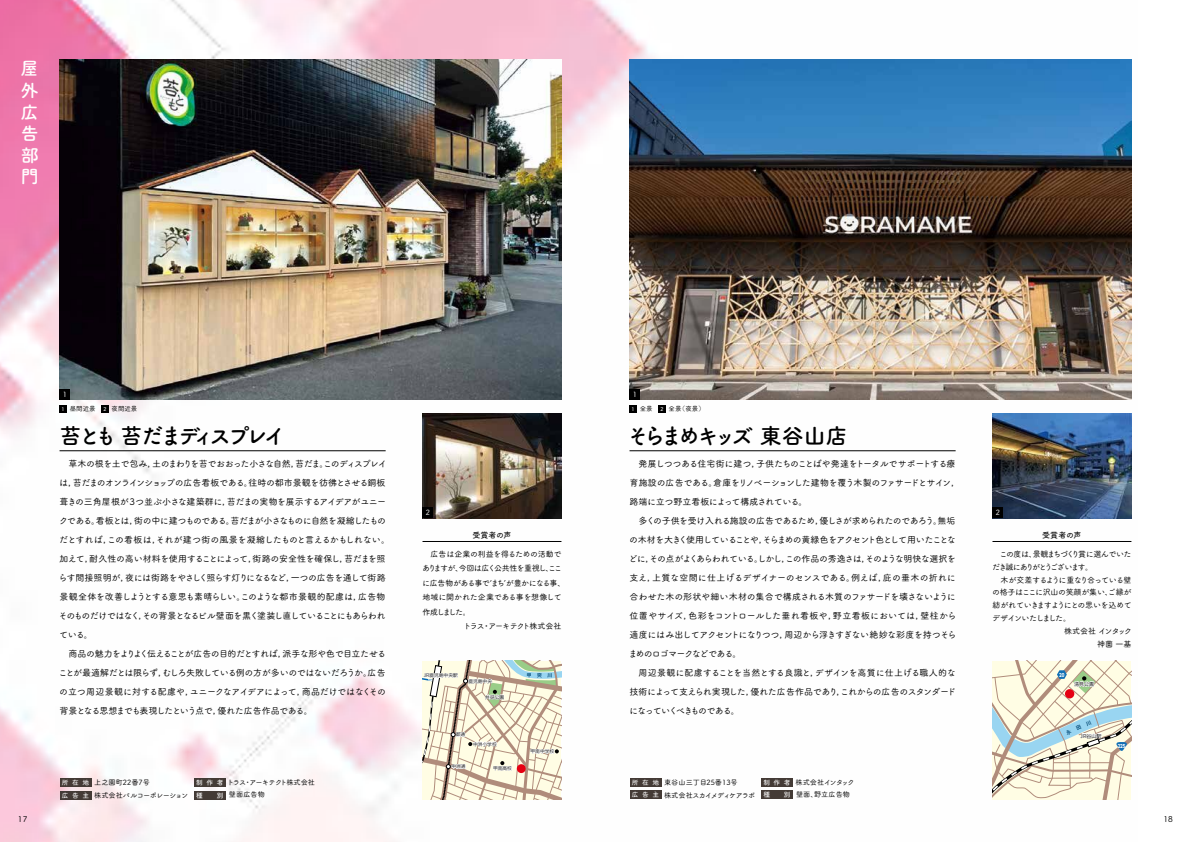
<style>
.page{position:relative;width:1191px;height:842px;background:#fff}
.page>*{position:absolute;margin:0;border:0;box-sizing:border-box;transform-origin:0 0}
.t1{font:22px "Tsuku A Rd Gothic Std B";letter-spacing:-.18em;color:#000}
.t2{font:22px "Tsuku A Rd Gothic Std B";letter-spacing:-.2em;color:#000}
.t3{font:18px/21.6px "Tsuku A Rd Gothic Std B";color:#fff;text-align:justify}
.t4{font:9px/19px "Tsuku A Rd Gothic Std M";letter-spacing:-.07em;color:#000;text-align:justify}
.t5{font:9px/19px "Tsuku A Rd Gothic Std M";letter-spacing:-.05em;color:#000}
.t6{font:8px "Tsuku A Rd Gothic Std M";letter-spacing:-.07em;color:#000}
.t7{font:8px "Tsuku A Rd Gothic Std M";letter-spacing:-.105em;color:#000}
.t8{font:8px "Tsuku A Rd Gothic Std M";letter-spacing:-.04em;color:#000}
.t9{font:8px "Tsuku A Rd Gothic Std M";letter-spacing:-.035em;color:#000}
.t10{font:8px "Tsuku A Rd Gothic Std M";letter-spacing:-.025em;color:#000}
.t11{font:8px "Tsuku A Rd Gothic Std M";letter-spacing:-.17em;color:#000}
.t12{font:8px "Tsuku A Rd Gothic Std M";letter-spacing:-.12em;color:#000}
.t13{font:8px "Tsuku A Rd Gothic Std M";letter-spacing:-.13em;color:#000}
.t14{font:8px "Tsuku A Rd Gothic Std D";letter-spacing:-.02em;color:#000}
.t15{font:8px "Tsuku A Rd Gothic Std M";letter-spacing:-.09em;color:#000}
.t16{font:7.2px/12.8px "Tsuku A Rd Gothic Std M";letter-spacing:-.09em;color:#000}
.t17{font:7.2px/12.8px "Tsuku A Rd Gothic Std M";letter-spacing:-.02em;color:#000}
.t18{font:7.2px "Tsuku A Rd Gothic Std M";color:#000}
.t19{font:7.2px "Tsuku A Rd Gothic Std M";letter-spacing:-.065em;color:#000}
.t20{font:7.2px "Tsuku A Rd Gothic Std M";color:#fff}
.t21{font:6.8px "Tsuku A Rd Gothic Std D";color:#fff}
.t22{font:6.5px "Tsuku A Rd Gothic Std M";color:#000}
.t23{font:5px "Rodin Pro M";color:#000}
.t24{font:700 5px "UD Shin Go Pro";color:#fff;scale:.8 1}
.t25{font:4.8px "Rodin Pro M";color:#000}
.s1{font-family:"Tsuku A Rd Gothic Std D";font-size:5.2px;color:#fff}
.s2{font-family:"Tsuku A Rd Gothic Std D";font-size:6.8px;color:#fff}
</style>
<div class="page">
<img style="left:0;top:0;width:1132px;height:842px">
<div style="left:60px;top:405px;width:7px;height:8px;background:#000"></div>
<img style="left:60px;top:60px;width:501px;height:340px">
<hr style="left:992px;top:541px;width:139px;height:1px;background:#000">
<hr style="left:60px;top:450px;width:326px;height:1px;background:#000">
<img style="left:629px;top:60px;width:502px;height:340px">
<hr style="left:629px;top:450px;width:326px;height:1px;background:#000">
<div style="left:101px;top:405px;width:7px;height:8px;background:#000"></div>
<div style="left:60px;top:389px;width:10px;height:11px;background:#000"></div>
<div style="left:629px;top:405px;width:7px;height:8px;background:#000"></div>
<div style="left:658px;top:405px;width:7px;height:8px;background:#000"></div>
<div style="left:629px;top:389px;width:11px;height:11px;background:#000"></div>
<img style="left:422px;top:414px;width:139px;height:104px">
<img style="left:992px;top:414px;width:139px;height:104px">
<hr style="left:422px;top:541px;width:139px;height:1px;background:#000">
<div style="left:60px;top:778px;width:31px;height:9px;background:#443b36"></div>
<div style="left:194px;top:778px;width:32px;height:9px;background:#443b36"></div>
<div style="left:194px;top:791px;width:32px;height:8px;background:#443b36"></div>
<div style="left:60px;top:791px;width:31px;height:8px;background:#443b36"></div>
<div style="left:629px;top:778px;width:32px;height:8px;background:#443b36"></div>
<div style="left:629px;top:791px;width:32px;height:8px;background:#443b36"></div>
<div style="left:761px;top:778px;width:32px;height:8px;background:#443b36"></div>
<div style="left:761px;top:791px;width:32px;height:8px;background:#443b36"></div>
<div style="left:422px;top:507px;width:11px;height:11px;background:#000"></div>
<div style="left:992px;top:507px;width:11px;height:11px;background:#000"></div>
<svg style="left:422px;top:660px;width:139px;height:139px;background:#e3dbc6"></svg>
<svg style="left:992px;top:660px;width:139px;height:139px;background:#e1e0cf"></svg>
<h2 class="t3" style="left:21px;top:57px;width:19px">屋外広告部門</h2>
<p class="t20" style="left:63px;top:389px;width:6px">1</p>
<p class="t20" style="left:633px;top:389px;width:6px">1</p>
<p class="t22" style="left:62px;top:404px;width:36px"><span class="s1">1</span> 昼間近景</p>
<p class="t22" style="left:103px;top:404px;width:36px"><span class="s1">2</span> 夜間近景</p>
<p class="t22" style="left:631px;top:404px;width:75px"><span class="s1">1</span> 全景 <span class="s1">2</span> 全景（夜景）</p>
<h1 class="t1" style="left:60px;top:419px;width:228px">苔とも 苔だまディスプレイ</h1>
<h1 class="t2" style="left:627px;top:419px;width:222px">そらまめキッズ 東谷山店</h1>
<p class="t4" style="left:58px;top:454px;width:333px;text-align:left;text-indent:10px">草木の根を土で包み，土のまわりを苔でおおった小さな自然，苔だま。このディスプレイは，苔だまのオンラインショップの広告看板である。往時の都市景観を彷彿とさせる銅板葺きの三角屋根が３つ並ぶ小さな建築群に，苔だまの実物を展示するアイデアがユニークである。看板とは，街の中に建つものである。苔だまが小さなものに自然を凝縮したものだとすれば，この看板は，それが建つ街の風景を凝縮したものと言えるかもしれない。加えて，耐久性の高い材料を使用することによって，街路の安全性を確保し，苔だまを照らす間接照明が，夜には街路をやさしく照らす灯りになるなど，一つの広告を通して街路景観全体を改善しようとする意思も素晴らしい。このような都市景観的配慮は，広告物そのものだけではなく，その背景となるビル壁面を黒く塗装し直していることにもあらわれている。</p>
<p class="t4" style="left:59px;top:644px;width:329px;text-indent:10px">商品の魅力をよりよく伝えることが広告の目的だとすれば，派手な形や色で目立たせることが最適解だとは限らず，むしろ失敗している例の方が多いのではないだろうか。広告の立つ周辺景観に対する配慮や，ユニークなアイデアによって，商品だけではなくその背景となる思想までも表現したという点で，優れた広告作品である。</p>
<p class="t5" style="left:629px;top:454px;width:332px;text-indent:9px">発展しつつある住宅街に建つ，子供たちのことばや発達をトータルでサポートする療育施設の広告である。倉庫をリノベーションした建物を覆う木製のファサードとサイン，路端に立つ野立看板によって構成されている。</p>
<p class="t4" style="left:628px;top:511px;width:329px;text-indent:10px">多くの子供を受け入れる施設の広告であるため，優しさが求められたのであろう。無垢の木材を大きく使用していることや，そらまめの黄緑色をアクセント色として用いたことなどに，その点がよくあらわれている。しかし，この作品の秀逸さは，そのような明快な選択を支え，上質な空間に仕上げるデザイナーのセンスである。例えば，庇の垂木の折れに合わせた木の形状や細い木材の集合で構成される木質のファサードを壊さないように位置やサイズ，色彩をコントロールした垂れ看板や，野立看板においては，壁柱から適度にはみ出してアクセントになりつつ，周辺から浮きすぎない絶妙な彩度を持つそらまめのロゴマークなどである。</p>
<p class="t4" style="left:629px;top:663px;width:328px;text-indent:9px">周辺景観に配慮することを当然とする良識と，デザインを高質に仕上げる職人的な技術によって支えられ実現した，優れた広告作品であり，これからの広告のスタンダードになっていくべきものである。</p>
<p class="t20" style="left:426px;top:507px;width:6px">2</p>
<p class="t20" style="left:995px;top:507px;width:6px">2</p>
<p class="t14" style="left:472px;top:529px;width:41px">受賞者の声</p>
<p class="t14" style="left:1042px;top:529px;width:41px">受賞者の声</p>
<p class="t6" style="left:992px;top:548px;width:140px">　この度は、景観まちづくり賞に選んでいた</p>
<p class="t11" style="left:992px;top:561px;width:102px">だき誠にありがとうございます。</p>
<p class="t7" style="left:992px;top:573px;width:140px">　木が交差するように重なり合っている壁</p>
<p class="t8" style="left:992px;top:586px;width:141px">の格子はここに沢山の笑顔が集い、ご縁が</p>
<p class="t6" style="left:992px;top:599px;width:141px">紡がれていきますようにとの思いを込めて</p>
<p class="t13" style="left:992px;top:612px;width:80px">デザインいたしました。</p>
<p class="t15" style="left:1064px;top:625px;width:69px">株式会社 インタック</p>
<p class="t6" style="left:1097px;top:637px;width:36px">神薗 一基</p>
<p class="t9" style="left:422px;top:548px;width:140px">　広告は企業の利益を得るための活動で</p>
<p class="t7" style="left:422px;top:562px;width:142px">ありますが、今回は広く公共性を重視し、ここ</p>
<p class="t6" style="left:422px;top:577px;width:145px">に広告物がある事で‘まち’が豊かになる事、</p>
<p class="t10" style="left:422px;top:591px;width:141px">地域に開かれた企業である事を想像して</p>
<p class="t6" style="left:422px;top:605px;width:50px">作成しました。</p>
<p class="t12" style="left:463px;top:620px;width:99px">トラス・アーキテクト株式会社</p>
<p class="t24" style="left:1059px;top:671px;width:8px">20</p>
<p class="t25" style="left:424px;top:672px;width:35px">JR鹿児島中央駅</p>
<p class="t25" style="left:468px;top:678px;width:25px">鹿児島中央</p>
<p class="t23" style="left:1074px;top:681px;width:21px">清見公園</p>
<p class="t25" style="left:485px;top:694px;width:20px">共研公園</p>
<p class="t25" style="left:456px;top:731px;width:11px">都通</p>
<p class="t25" style="left:451px;top:763px;width:16px">中洲通</p>
<p class="t25" style="left:473px;top:741px;width:25px">中洲小学校</p>
<p class="t25" style="left:493px;top:765px;width:20px">甲南高校</p>
<p class="t25" style="left:530px;top:748px;width:25px">甲南中学校</p>
<p class="t23" style="left:1081px;top:732px;width:22px">JR谷山駅</p>
<p class="t24" style="left:1117px;top:742px;width:11px">225</p>
<p class="t16" style="left:62px;top:776px;width:255px;text-indent:134px"><span class="s2">制作者</span>トラス・アーキテクト株式会社<span class="s2">広告主</span> 株式会社パルコーポレーション <span class="s2">種</span></p>
<p class="t18" style="left:62px;top:777px;width:90px"><span class="s2">所在地</span> 上之園町22番7号</p>
<p class="t18" style="left:217px;top:789px;width:50px"><span class="s2">別</span> 壁面広告物</p>
<p class="t17" style="left:632px;top:775px;width:125px"><span class="s2">所在地</span> 東谷山三丁目25番13号<br><span class="s2">広告主</span> 株式会社スカイメディケアラボ</p>
<p class="t19" style="left:763px;top:777px;width:93px"><span class="s2">制作者</span> 株式会社インタック</p>
<p class="t21" style="left:763px;top:790px;width:8px">種</p>
<p class="t18" style="left:784px;top:789px;width:68px"><span class="s2">別</span> 壁面、野立広告物</p>
<p class="t6" style="left:18px;top:813px;width:11px">17</p>
<p class="t6" style="left:1163px;top:813px;width:11px">18</p>
</div>
